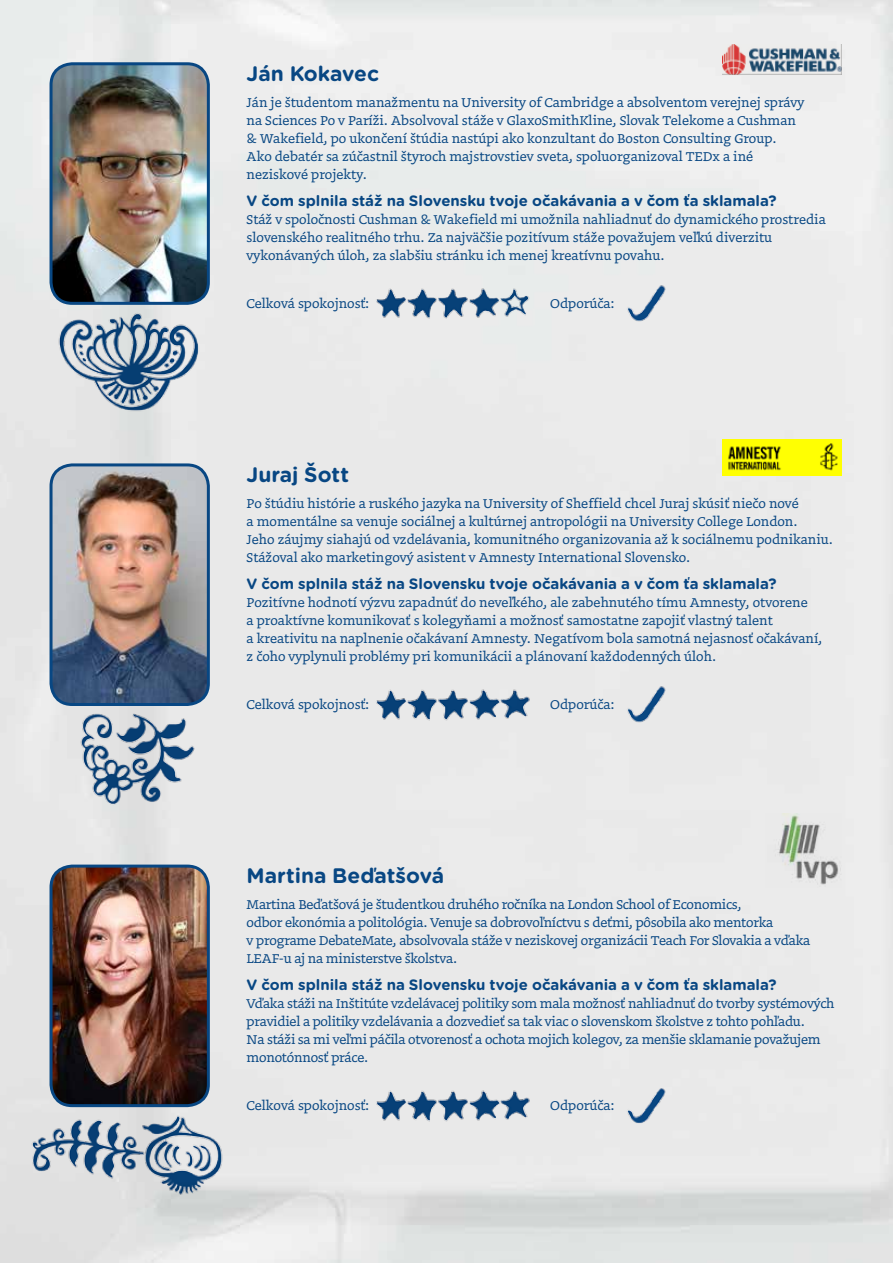
<style>
.page{position:relative;width:893px;height:1263px;background:#e9e9e9}
.page>*{position:absolute;margin:0;border:0;box-sizing:border-box;transform-origin:0 0}
.t1{font:700 21px "Gotham Rounded";color:#084783}
.t2{font:15px/18px "Doko";color:#084783}
.t3{font:700 15px "Gotham Rounded";color:#084783}
</style>
<div class="page">
<img style="left:51px;top:64px;width:157px;height:239px">
<div style="left:50px;top:62px;width:160px;height:243px;border:3px solid #084783;border-radius:21px"></div>
<img style="left:51px;top:465px;width:157px;height:234px">
<div style="left:50px;top:463px;width:160px;height:243px;border:3px solid #084783;border-radius:21px"></div>
<img style="left:51px;top:866px;width:157px;height:233px">
<div style="left:50px;top:864px;width:160px;height:243px;border:3px solid #084783;border-radius:21px"></div>
<img style="left:50px;top:306px;width:158px;height:115px">
<img style="left:50px;top:699px;width:158px;height:116px">
<img style="left:24px;top:1099px;width:204px;height:109px">
<img style="left:499px;top:279px;width:40px;height:48px">
<img style="left:366px;top:279px;width:133px;height:48px">
<img style="left:608px;top:274px;width:70px;height:58px">
<img style="left:532px;top:680px;width:7px;height:48px">
<img style="left:366px;top:680px;width:166px;height:48px">
<img style="left:608px;top:675px;width:70px;height:58px">
<img style="left:532px;top:1081px;width:7px;height:48px">
<img style="left:366px;top:1081px;width:166px;height:48px">
<img style="left:608px;top:1076px;width:70px;height:59px">
<img style="left:723px;top:45px;width:119px;height:29px">
<img style="left:723px;top:439px;width:119px;height:37px">
<img style="left:765px;top:813px;width:77px;height:74px">
<h1 class="t1" style="left:247px;top:58px;width:134px">Ján Kokavec</h1>
<p class="t2" style="left:247px;top:93px;width:559px">Ján je študentom manažmentu na University of Cambridge a absolventom verejnej správy na Sciences Po v Paríži. Absolvoval stáže v GlaxoSmithKline, Slovak Telekome a Cushman &amp; Wakefield, po ukončení štúdia nastúpi ako konzultant do Boston Consulting Group.<br>Ako debatér sa zúčastnil štyroch majstrovstiev sveta, spoluorganizoval TEDx a iné neziskové projekty.</p>
<p class="t3" style="left:247px;top:189px;width:531px">V čom splnila stáž na Slovensku tvoje očakávania a v čom ťa sklamala?</p>
<p class="t2" style="left:247px;top:210px;width:581px">Stáž v spoločnosti Cushman &amp; Wakefield mi umožnila nahliadnuť do dynamického prostredia slovenského realitného trhu. Za najväčšie pozitívum stáže považujem veľkú diverzitu vykonávaných úloh, za slabšiu stránku ich menej kreatívnu povahu.</p>
<p class="t2" style="left:247px;top:294px;width:125px">Celková spokojnosť:</p>
<p class="t2" style="left:550px;top:294px;width:66px">Odporúča:</p>
<h1 class="t1" style="left:247px;top:459px;width:104px">Juraj Šott</h1>
<p class="t2" style="left:247px;top:494px;width:588px">Po štúdiu histórie a ruského jazyka na University of Sheffield chcel Juraj skúsiť niečo nové<br>a momentálne sa venuje sociálnej a kultúrnej antropológii na University College London.<br>Jeho záujmy siahajú od vzdelávania, komunitného organizovania až k sociálnemu podnikaniu.<br>Stážoval ako marketingový asistent v Amnesty International Slovensko.</p>
<p class="t3" style="left:247px;top:572px;width:531px">V čom splnila stáž na Slovensku tvoje očakávania a v čom ťa sklamala?</p>
<p class="t2" style="left:247px;top:593px;width:577px">Pozitívne hodnotí výzvu zapadnúť do neveľkého, ale zabehnutého tímu Amnesty, otvorene<br>a proaktívne komunikovať s kolegyňami a možnosť samostatne zapojiť vlastný talent<br>a kreativitu na naplnenie očakávaní Amnesty. Negatívom bola samotná nejasnosť očakávaní, z čoho vyplynuli problémy pri komunikácii a plánovaní každodenných úloh.</p>
<p class="t2" style="left:247px;top:695px;width:125px">Celková spokojnosť:</p>
<p class="t2" style="left:550px;top:695px;width:66px">Odporúča:</p>
<h1 class="t1" style="left:247px;top:860px;width:199px">Martina Beďatšová</h1>
<p class="t2" style="left:247px;top:895px;width:565px">Martina Beďatšová je študentkou druhého ročníka na London School of Economics,<br>odbor ekonómia a politológia. Venuje sa dobrovoľníctvu s deťmi, pôsobila ako mentorka<br>v programe DebateMate, absolvovala stáže v neziskovej organizácii Teach For Slovakia a vďaka LEAF-u aj na ministerstve školstva.</p>
<p class="t3" style="left:247px;top:973px;width:531px">V čom splnila stáž na Slovensku tvoje očakávania a v čom ťa sklamala?</p>
<p class="t2" style="left:247px;top:994px;width:589px">Vďaka stáži na Inštitúte vzdelávacej politiky som mala možnosť nahliadnuť do tvorby systémových pravidiel a politiky vzdelávania a dozvedieť sa tak viac o slovenskom školstve z tohto pohľadu.<br>Na stáži sa mi veľmi páčila otvorenosť a ochota mojich kolegov, za menšie sklamanie považujem monotónnosť práce.</p>
<p class="t2" style="left:247px;top:1096px;width:125px">Celková spokojnosť:</p>
<p class="t2" style="left:550px;top:1096px;width:66px">Odporúča:</p>
</div>
